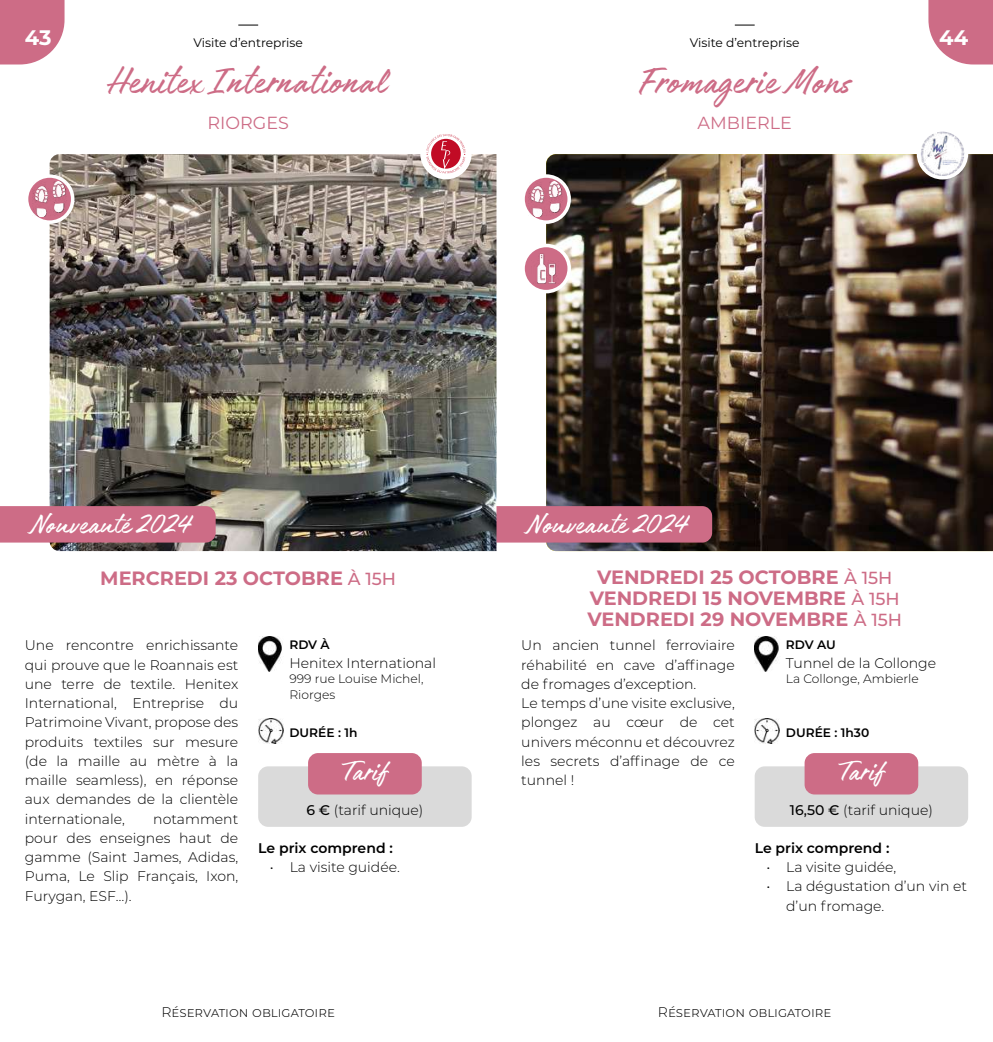
<style>
.page{position:relative;width:993px;height:1042px;background:#fff}
.page>*{position:absolute;margin:0;border:0;box-sizing:border-box;transform-origin:0 0}
.t1{font:42px "Authenia Solid";color:#cd6c86}
.t2{font:31.5px "Authenia Solid";letter-spacing:-.01em;color:#fff}
.t3{font:700 21px "Montserrat";color:#fff}
.t4{font:700 19.25px/21px "Montserrat";color:#cd6c86;text-align:center}
.t5{font:17.5px "Montserrat";color:#cd6c86}
.t6{font:300 14px/19.2px "Montserrat";color:#000;text-align:justify}
.t7{font:600 14px "Montserrat";color:#000}
.t8{font:300 12.25px/15.8px "Montserrat";color:#000}
.t9{font:12.25px "Montserrat";color:#000}
.t10{font:600 12.25px "Montserrat";color:#000}
.s1{font-weight:500;font-size:17.5px}
.s2{font-weight:500}
</style>
<div class="page">
<svg style="left:238px;top:25px;width:20px;height:1px"></svg>
<svg style="left:734px;top:25px;width:20px;height:1px"></svg>
<svg style="left:0;top:0;width:64px;height:64px"></svg>
<svg style="left:928px;top:0;width:64px;height:64px"></svg>
<img style="left:546px;top:154px;width:446px;height:397px">
<div style="left:496px;top:506px;width:216px;height:36px;background:#cd6c86"></div>
<img style="left:50px;top:154px;width:446px;height:397px">
<div style="left:258px;top:766px;width:213px;height:61px;background:#dadada;border-radius:10px"></div>
<div style="left:308px;top:753px;width:113px;height:41px;background:#cd6c86;border-radius:10px"></div>
<img style="left:258px;top:637px;width:24px;height:34px">
<img style="left:258px;top:718px;width:25px;height:25px">
<svg style="left:27px;top:176px;width:46px;height:46px"></svg>
<div style="left:25px;top:174px;width:49px;height:50px;border:4px solid #fff;border-radius:50%"></div>
<img style="left:32px;top:182px;width:35px;height:34px">
<div style="left:422px;top:130px;width:48px;height:48px;background:#fff;border-radius:50%"></div>
<svg style="left:426px;top:134px;width:39px;height:40px"></svg>
<div style="left:420px;top:128px;width:51px;height:51px;border:4px solid #fff;border-radius:50%"></div>
<div style="left:0;top:506px;width:215px;height:36px;background:#cd6c86"></div>
<svg style="left:523px;top:176px;width:46px;height:46px"></svg>
<div style="left:521px;top:174px;width:49px;height:50px;border:4px solid #fff;border-radius:50%"></div>
<img style="left:528px;top:182px;width:35px;height:34px">
<svg style="left:523px;top:245px;width:46px;height:47px"></svg>
<div style="left:521px;top:244px;width:49px;height:49px;border:4px solid #fff;border-radius:50%"></div>
<img style="left:531px;top:254px;width:30px;height:29px">
<img style="left:754px;top:637px;width:25px;height:34px">
<img style="left:754px;top:718px;width:25px;height:25px">
<div style="left:754px;top:766px;width:213px;height:61px;background:#dadada;border-radius:10px"></div>
<div style="left:804px;top:753px;width:113px;height:41px;background:#cd6c86;border-radius:10px"></div>
<img style="left:920px;top:133px;width:44px;height:44px">
<div style="left:916px;top:128px;width:51px;height:51px;border:4px solid #fff;border-radius:50%"></div>
<h3 class="t3" style="left:25px;top:23px;width:28px">43</h3>
<p class="t9" style="left:193px;top:34px;width:111px">Visite d’entreprise</p>
<p class="t9" style="left:689px;top:34px;width:111px">Visite d’entreprise</p>
<h1 class="t1" style="left:109px;top:60px;width:279px">Henitex International</h1>
<p class="t5" style="left:207px;top:111px;width:83px">RIORGES</p>
<h1 class="t1" style="left:638px;top:60px;width:213px">Fromagerie Mons</h1>
<p class="t5" style="left:697px;top:111px;width:96px">AMBIERLE</p>
<h3 class="t3" style="left:938px;top:23px;width:30px">44</h3>
<h2 class="t2" style="left:30px;top:508px;width:162px">Nouveauté 2024</h2>
<h2 class="t2" style="left:526px;top:508px;width:162px">Nouveauté 2024</h2>
<h3 class="t4" style="left:100px;top:566px;width:297px">MERCREDI 23 OCTOBRE <span class="s1">À 15H</span></h3>
<p class="t6" style="left:25px;top:635px;width:215px">Une rencontre enrichissante qui prouve que le Roannais est une terre de textile. Henitex International, Entreprise du Patrimoine Vivant, propose des produits textiles sur mesure (de la maille au mètre à la maille seamless), en réponse aux demandes de la clientèle internationale,</p>
<p class="t6" style="left:25px;top:808px;width:215px;text-indent:128px">notamment pour des enseignes haut de gamme (Saint James, Adidas, Puma, Le Slip Français, Ixon, Furygan, ESF…).</p>
<p class="t10" style="left:289px;top:635px;width:42px">RDV À</p>
<p class="t6" style="left:289px;top:652px;width:148px">Henitex International</p>
<p class="t8" style="left:289px;top:671px;width:135px">999 rue Louise Michel,<br>Riorges</p>
<p class="t10" style="left:289px;top:723px;width:69px">DURÉE : 1h</p>
<h2 class="t2" style="left:343px;top:755px;width:46px">Tarif</h2>
<p class="t6" style="left:306px;top:800px;width:119px"><span class="s2">6 €</span> (tarif unique)</p>
<p class="t7" style="left:258px;top:838px;width:136px">Le prix comprend :</p>
<p class="t6" style="left:270px;top:857px;width:131px">• La visite guidée.</p>
<h3 class="t4" style="left:587px;top:566px;width:316px">VENDREDI 25 OCTOBRE <span class="s1">À 15H<br></span>VENDREDI 15 NOVEMBRE <span class="s1">À 15H<br></span>VENDREDI 29 NOVEMBRE <span class="s1">À 15H</span></h3>
<p class="t6" style="left:521px;top:635px;width:215px;text-align:left">Un ancien tunnel ferroviaire réhabilité en cave d’affinage de fromages d’exception.<br>Le temps d’une visite exclusive, plongez au cœur de cet univers méconnu et découvrez les secrets d’affinage de ce tunnel !</p>
<p class="t10" style="left:785px;top:635px;width:51px">RDV AU</p>
<p class="t6" style="left:785px;top:652px;width:152px">Tunnel de la Collonge</p>
<p class="t8" style="left:785px;top:671px;width:134px">La Collonge, Ambierle</p>
<p class="t10" style="left:785px;top:723px;width:85px">DURÉE : 1h30</p>
<h2 class="t2" style="left:839px;top:755px;width:46px">Tarif</h2>
<p class="t6" style="left:789px;top:800px;width:144px"><span class="s2">16,50 €</span> (tarif unique)</p>
<p class="t7" style="left:754px;top:838px;width:136px">Le prix comprend :</p>
<p class="t6" style="left:766px;top:857px;width:131px">• La visite guidée,</p>
<p class="t6" style="left:786px;top:876px;width:182px;text-indent:-20px">• La dégustation d’un vin et d’un fromage.</p>
<p class="t6" style="left:161px;top:1002px;width:175px">Réservation obligatoire</p>
<p class="t6" style="left:657px;top:1002px;width:175px">Réservation obligatoire</p>
</div>
